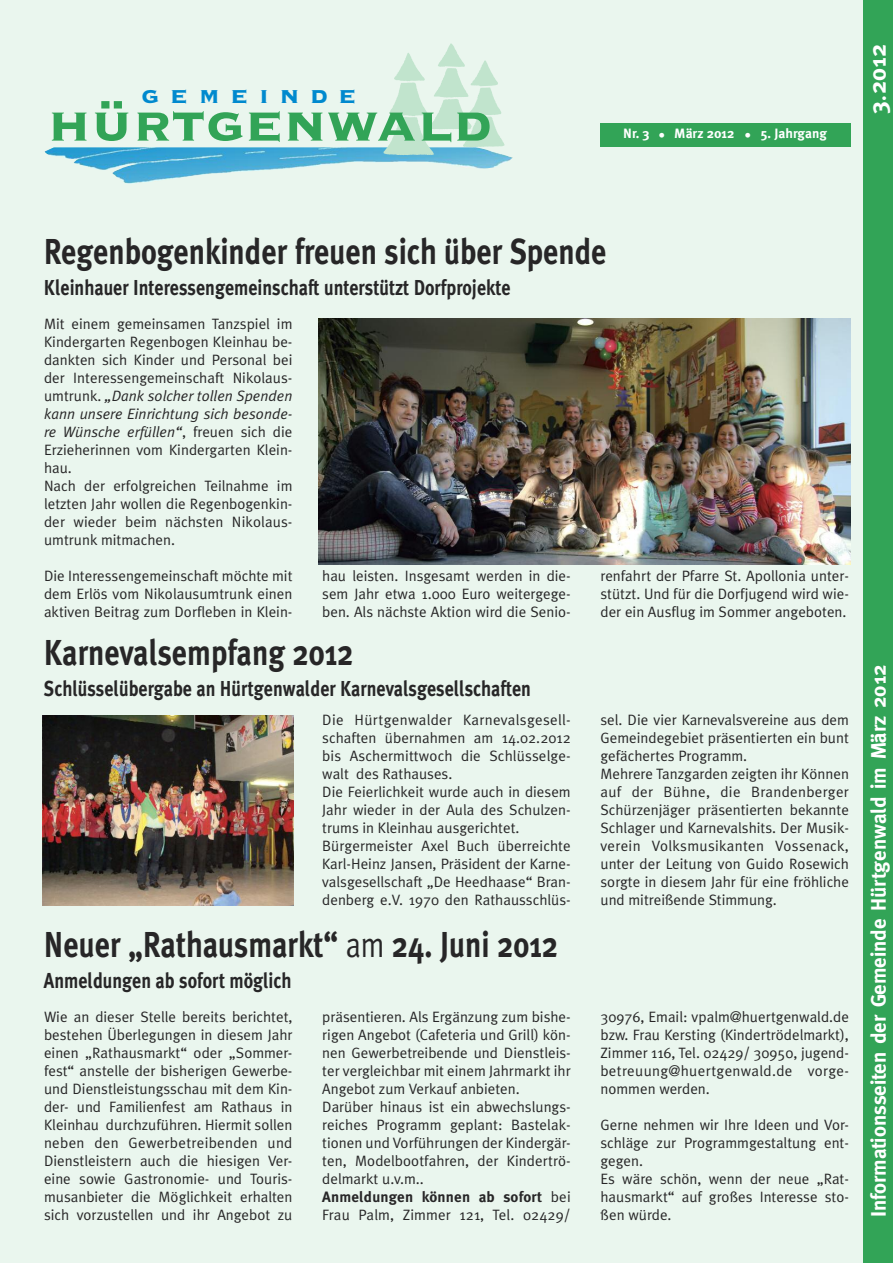
<style>
.page{position:relative;width:893px;height:1263px;background:#eaf6ee}
.page>*{position:absolute;margin:0;border:0;box-sizing:border-box;transform-origin:0 0}
.t1{font:63.75px "Copperplate Thirty Three BC";color:#32a457}
.t2{font:700 36px "Meta Plus";color:#272627;scale:.83 1}
.t3{font:29.25px "Copperplate Thirty Three BC";letter-spacing:.365em;color:#0089ce}
.t4{font:700 24px "Meta";color:#fff}
.t5{font:700 21.6px "Meta Plus";color:#272627;scale:.83 1}
.t6{font:700 21px "Meta";color:#fff}
.t7{font:15px/18px "Meta Plus Normal";color:#272627}
.t8{font:700 15px "Meta Plus";letter-spacing:.01em;color:#272627}
.t9{font:700 13.5px "Meta Plus";color:#fff}
.s1{font-size:21px}
.s2{font-style:italic}
.s3{font-family:"Meta Plus Normal";font-weight:400}
</style>
<div class="page">
<div style="left:863px;top:0;width:30px;height:1263px;background:#32a457"></div>
<img style="left:45px;top:147px;width:468px;height:37px">
<img style="left:383px;top:43px;width:122px;height:113px">
<div style="left:600px;top:123px;width:250px;height:23px;background:#32a457"></div>
<img style="left:319px;top:318px;width:531px;height:246px">
<img style="left:43px;top:715px;width:251px;height:190px">
<h3 class="t3" style="left:142px;top:75px;width:216px">gemeinde</h3>
<h1 class="t1" style="left:48px;top:81px;width:446px">hürtgenwald</h1>
<p class="t9" style="left:623px;top:126px;width:205px">Nr. 3 • März 2012 • 5. Jahrgang</p>
<h3 class="t4" style="left:863px;top:114px;width:72px;rotate:-90deg">3<span class="s1">.</span>2012</h3>
<h2 class="t2" style="left:44px;top:230px;width:679px">Regenbogenkinder freuen sich über Spende</h2>
<h3 class="t5" style="left:44px;top:275px;width:564px">Kleinhauer Interessengemeinschaft unterstützt Dorfprojekte</h3>
<p class="t7" style="left:44px;top:315px;width:250px">Mit einem gemeinsamen Tanzspiel im Kindergarten Regenbogen Kleinhau be&shy;dankten sich Kinder und Personal bei der Interessengemeinschaft Nikolaus&shy;umtrunk. <span class="s2">„Dank solcher tollen Spenden kann unsere Einrichtung sich besonde&shy;re Wünsche erfüllen“</span>, freuen sich die Erzieherinnen vom Kindergarten Klein&shy;hau.<br>Nach der erfolgreichen Teilnahme im letzten Jahr wollen die Regenbogenkin&shy;der wieder beim nächsten Nikolaus&shy;umtrunk mitmachen.</p>
<p class="t7" style="left:44px;top:567px;width:250px;text-align:justify">Die Interessengemeinschaft möchte mit dem Erlös vom Nikolausumtrunk einen aktiven Beitrag zum Dorfleben in Klein-</p>
<p class="t7" style="left:322px;top:567px;width:250px;text-align:justify">hau leisten. Insgesamt werden in die&shy;sem Jahr etwa 1.000 Euro weitergege&shy;ben. Als nächste Aktion wird die Senio-</p>
<p class="t7" style="left:600px;top:567px;width:250px;text-align:justify">renfahrt der Pfarre St. Apollonia unter&shy;stützt. Und für die Dorfjugend wird wie&shy;der ein Ausflug im Sommer angeboten.</p>
<h2 class="t2" style="left:44px;top:631px;width:374px">Karnevalsempfang 2012</h2>
<h3 class="t5" style="left:44px;top:676px;width:588px">Schlüsselübergabe an Hürtgenwalder Karnevalsgesellschaften</h3>
<p class="t7" style="left:322px;top:711px;width:250px">Die Hürtgenwalder Karnevalsgesell&shy;schaften übernahmen am 14.02.2012 bis Aschermittwoch die Schlüsselge&shy;walt des Rathauses.<br>Die Feierlichkeit wurde auch in diesem Jahr wieder in der Aula des Schulzen&shy;trums in Kleinhau ausgerichtet.<br>Bürgermeister Axel Buch überreichte Karl-Heinz Jansen, Präsident der Karne&shy;valsgesellschaft „De Heedhaase“ Bran&shy;denberg e.V. 1970 den Rathausschlüs-</p>
<p class="t7" style="left:600px;top:711px;width:250px">sel. Die vier Karnevalsvereine aus dem Gemeindegebiet präsentierten ein bunt gefächertes Programm.<br>Mehrere Tanzgarden zeigten ihr Können auf der Bühne, die Brandenberger Schürzenjäger präsentierten bekannte Schlager und Karnevalshits. Der Musik&shy;verein Volksmusikanten Vossenack, unter der Leitung von Guido Rosewich sorgte in diesem Jahr für eine fröhliche und mitreißende Stimmung.</p>
<h2 class="t2" style="left:44px;top:923px;width:621px">Neuer „Rathausmarkt“ <span class="s3">am</span> 24. Juni 2012</h2>
<h3 class="t5" style="left:44px;top:968px;width:300px">Anmeldungen ab sofort möglich</h3>
<p class="t7" style="left:44px;top:1008px;width:250px;text-align:justify">Wie an dieser Stelle bereits berichtet, bestehen Überlegungen in diesem Jahr einen „Rathausmarkt“ oder „Sommer&shy;fest“ anstelle der bisherigen Gewerbe&shy;und Dienstleistungsschau mit dem Kin&shy;der- und Familienfest am Rathaus in Kleinhau durchzuführen. Hiermit sollen neben den Gewerbetreibenden und Dienstleistern auch die hiesigen Ver&shy;eine sowie Gastronomie- und Touris&shy;musanbieter die Möglichkeit erhalten sich vorzustellen und ihr Angebot zu</p>
<p class="t7" style="left:322px;top:1008px;width:250px">präsentieren. Als Ergänzung zum bishe&shy;rigen Angebot (Cafeteria und Grill) kön&shy;nen Gewerbetreibende und Dienstleis&shy;ter vergleichbar mit einem Jahrmarkt ihr Angebot zum Verkauf anbieten.<br>Darüber hinaus ist ein abwechslungs&shy;reiches Programm geplant: Bastelak&shy;tionen und Vorführungen der Kindergär&shy;ten, Modelbootfahren, der Kindertrö&shy;delmarkt u.v.m..</p>
<p class="t8" style="left:322px;top:1188px;width:250px">Anmeldungen können ab sofort <span class="s3">bei</span></p>
<p class="t7" style="left:322px;top:1206px;width:250px">Frau Palm, Zimmer 121, Tel. 02429/</p>
<p class="t7" style="left:600px;top:1008px;width:250px;text-align:justify">30976, Email: vpalm@huertgenwald.de bzw. Frau Kersting (Kindertrödelmarkt), Zimmer 116, Tel. 02429/ 30950, jugend&shy;betreuung@huertgenwald.de vorge&shy;nommen werden.</p>
<p class="t7" style="left:600px;top:1116px;width:250px">Gerne nehmen wir Ihre Ideen und Vor&shy;schläge zur Programmgestaltung ent&shy;gegen.<br>Es wäre schön, wenn der neue „Rat&shy;hausmarkt“ auf großes Interesse sto&shy;ßen würde.</p>
<h3 class="t6" style="left:866px;top:1217px;width:553px;rotate:-90deg">Informationsseiten der Gemeinde Hürtgenwald im März 2012</h3>
</div>
